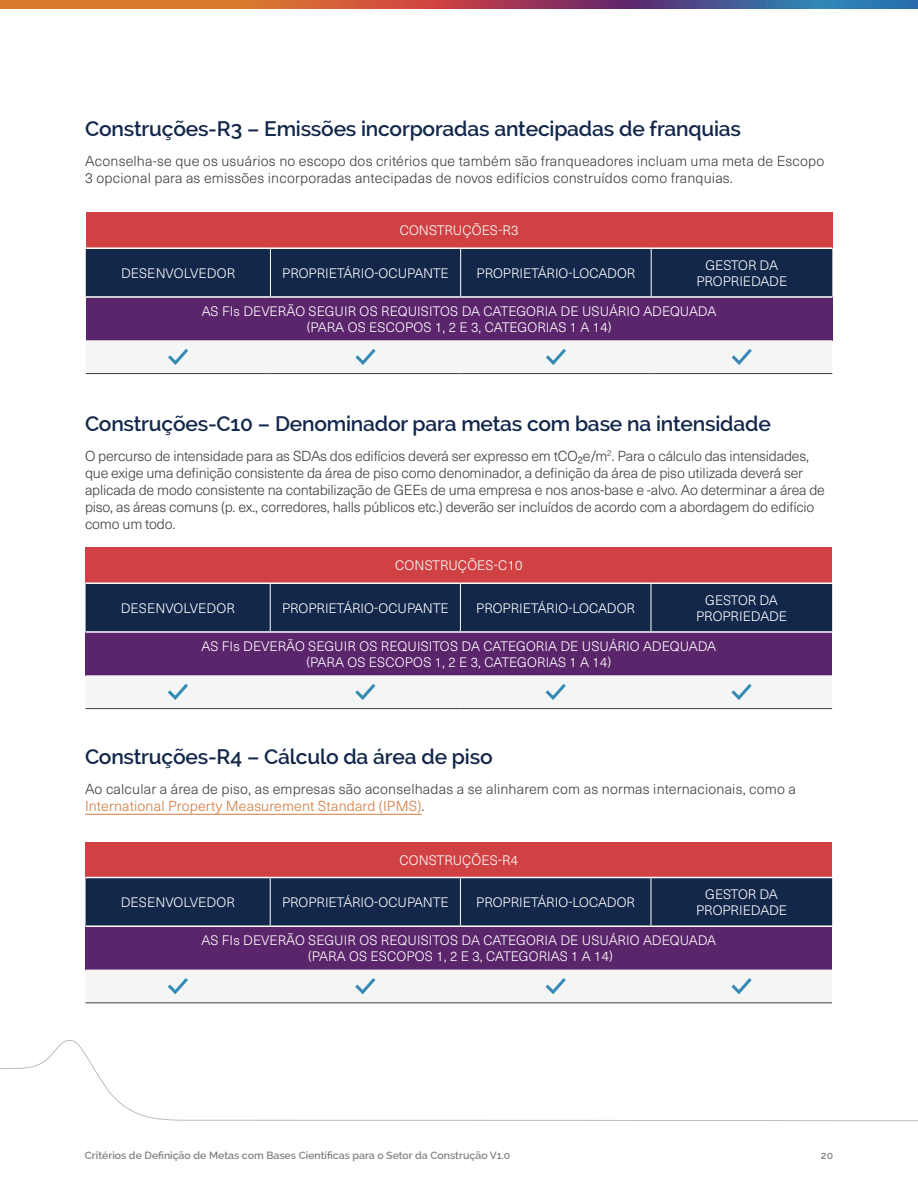
<style>
.page{position:relative;width:918px;height:1188px;background:#fff}
.page>*{position:absolute;margin:0;border:0;box-sizing:border-box;transform-origin:0 0}
.t1{font:600 21px "Raleway";letter-spacing:-.01em;color:#12274a}
.Bullet{font:300 14.25px/17.1px "Neue Haas Unica";letter-spacing:-.01em;color:#3e3e3f}
.Bullet-2{font:300 14.25px/17.1px "Neue Haas Unica";letter-spacing:.01em;color:#3e3e3f}
.Body{font:300 13.5px/16.2px "Neue Haas Unica";color:#fff;text-align:center}
.t2{font:600 10.5px "Raleway";color:#808285}
.s1{color:#d47a3d}
</style>
<div class="page">
<svg style="left:0;top:0;width:918px;height:9px;background:#985d5c"></svg>
<svg style="left:0;top:1040px;width:918px;height:82px"></svg>
<div style="left:86px;top:548px;width:746px;height:35px;background:#cf4143"></div>
<div style="left:86px;top:584px;width:746px;height:47px;background:#12274a"></div>
<div style="left:86px;top:632px;width:746px;height:43px;background:#5b256b"></div>
<hr style="left:460px;top:584px;width:1px;height:47px;background:#fff">
<hr style="left:651px;top:584px;width:1px;height:47px;background:#fff">
<hr style="left:270px;top:584px;width:1px;height:47px;background:#fff">
<hr style="left:86px;top:631px;width:184px;height:2px;background:#fff">
<hr style="left:270px;top:631px;width:190px;height:2px;background:#fff">
<hr style="left:460px;top:631px;width:191px;height:2px;background:#fff">
<hr style="left:651px;top:631px;width:181px;height:2px;background:#fff">
<hr style="left:86px;top:582px;width:184px;height:2px;background:#fff">
<hr style="left:270px;top:582px;width:190px;height:2px;background:#fff">
<hr style="left:460px;top:582px;width:191px;height:2px;background:#fff">
<hr style="left:651px;top:582px;width:181px;height:2px;background:#fff">
<svg style="left:86px;top:675px;width:746px;height:34px"></svg>
<div style="left:86px;top:842px;width:746px;height:36px;background:#cf4143"></div>
<div style="left:86px;top:878px;width:746px;height:48px;background:#12274a"></div>
<div style="left:86px;top:926px;width:746px;height:44px;background:#5b256b"></div>
<hr style="left:460px;top:878px;width:1px;height:48px;background:#fff">
<hr style="left:651px;top:878px;width:1px;height:48px;background:#fff">
<hr style="left:270px;top:878px;width:1px;height:48px;background:#fff">
<hr style="left:86px;top:926px;width:184px;height:1px;background:#fff">
<hr style="left:270px;top:926px;width:190px;height:1px;background:#fff">
<hr style="left:460px;top:926px;width:191px;height:1px;background:#fff">
<hr style="left:651px;top:926px;width:181px;height:1px;background:#fff">
<hr style="left:86px;top:877px;width:184px;height:1px;background:#fff">
<hr style="left:270px;top:877px;width:190px;height:1px;background:#fff">
<hr style="left:460px;top:877px;width:191px;height:1px;background:#fff">
<hr style="left:651px;top:877px;width:181px;height:1px;background:#fff">
<div style="left:86px;top:970px;width:746px;height:33px;background:#f4f5f5"></div>
<div style="left:86px;top:213px;width:746px;height:35px;background:#cf4143"></div>
<div style="left:86px;top:249px;width:746px;height:47px;background:#12274a"></div>
<div style="left:86px;top:297px;width:746px;height:43px;background:#5b256b"></div>
<hr style="left:460px;top:249px;width:1px;height:47px;background:#fff">
<hr style="left:651px;top:249px;width:1px;height:47px;background:#fff">
<hr style="left:270px;top:249px;width:1px;height:47px;background:#fff">
<hr style="left:86px;top:296px;width:184px;height:2px;background:#fff">
<hr style="left:270px;top:296px;width:191px;height:2px;background:#fff">
<hr style="left:461px;top:296px;width:190px;height:2px;background:#fff">
<hr style="left:651px;top:296px;width:181px;height:2px;background:#fff">
<hr style="left:86px;top:247px;width:184px;height:2px;background:#fff">
<hr style="left:270px;top:247px;width:191px;height:2px;background:#fff">
<hr style="left:461px;top:247px;width:190px;height:2px;background:#fff">
<hr style="left:651px;top:247px;width:181px;height:2px;background:#fff">
<svg style="left:86px;top:340px;width:746px;height:34px"></svg>
<hr style="left:85px;top:814px;width:337px;height:1px;background:#d47a3d">
<h3 class="t1" style="left:85px;top:116px;width:657px">Construções-R3 – Emissões incorporadas antecipadas de franquias</h3>
<p class="Bullet-2" style="left:85px;top:151px;width:741px">Aconselha-se que os usuários no escopo dos critérios que também são franqueadores incluam uma meta de Escopo<br>3 opcional para as emissões incorporadas antecipadas de novos edifícios construídos como franquias.</p>
<p class="Body" style="left:400px;top:222px;width:120px">CONSTRUÇÕES-R3</p>
<p class="Body" style="left:121px;top:264px;width:116px">DESENVOLVEDOR</p>
<p class="Body" style="left:282px;top:264px;width:168px">PROPRIETÁRIO-OCUPANTE</p>
<p class="Body" style="left:477px;top:264px;width:160px">PROPRIETÁRIO-LOCADOR</p>
<p class="Body" style="left:696px;top:256px;width:92px">GESTOR DA<br>PROPRIEDADE</p>
<p class="Body" style="left:202px;top:302px;width:516px">AS FIs DEVERÃO SEGUIR OS REQUISITOS DA CATEGORIA DE USUÁRIO ADEQUADA</p>
<p class="Body" style="left:307px;top:318px;width:306px">(PARA OS ESCOPOS 1, 2 E 3, CATEGORIAS 1 A 14)</p>
<h3 class="t1" style="left:85px;top:411px;width:687px">Construções-C10 – Denominador para metas com base na intensidade</h3>
<p class="Bullet" style="left:85px;top:446px;width:741px">O percurso de intensidade para as SDAs dos edifícios deverá ser expresso em tCO₂e/m<sup>2</sup>. Para o cálculo das intensidades, que exige uma definição consistente da área de piso como denominador, a definição da área de piso utilizada deverá ser aplicada de modo consistente na contabilização de GEEs de uma empresa e nos anos-base e -alvo. Ao determinar a área de piso, as áreas comuns (p. ex., corredores, halls públicos etc.) deverão ser incluídos de acordo com a abordagem do edifício como um todo.</p>
<p class="Body" style="left:395px;top:557px;width:129px">CONSTRUÇÕES-C10</p>
<p class="Body" style="left:121px;top:599px;width:116px">DESENVOLVEDOR</p>
<p class="Body" style="left:282px;top:599px;width:168px">PROPRIETÁRIO-OCUPANTE</p>
<p class="Body" style="left:476px;top:599px;width:160px">PROPRIETÁRIO-LOCADOR</p>
<p class="Body" style="left:696px;top:591px;width:92px">GESTOR DA<br>PROPRIEDADE</p>
<p class="Body" style="left:201px;top:637px;width:516px">AS FIs DEVERÃO SEGUIR OS REQUISITOS DA CATEGORIA DE USUÁRIO ADEQUADA</p>
<p class="Body" style="left:306px;top:653px;width:306px">(PARA OS ESCOPOS 1, 2 E 3, CATEGORIAS 1 A 14)</p>
<h3 class="t1" style="left:85px;top:745px;width:409px">Construções-R4 – Cálculo da área de piso</h3>
<p class="Bullet-2" style="left:85px;top:780px;width:712px">Ao calcular a área de piso, as empresas são aconselhadas a se alinharem com as normas internacionais, como a<br><span class="s1">International Property Measurement Standard (IPMS)</span>.</p>
<p class="Body" style="left:399px;top:851px;width:120px">CONSTRUÇÕES-R4</p>
<p class="Body" style="left:121px;top:893px;width:116px">DESENVOLVEDOR</p>
<p class="Body" style="left:282px;top:893px;width:168px">PROPRIETÁRIO-OCUPANTE</p>
<p class="Body" style="left:476px;top:893px;width:160px">PROPRIETÁRIO-LOCADOR</p>
<p class="Body" style="left:696px;top:885px;width:92px">GESTOR DA<br>PROPRIEDADE</p>
<p class="Body" style="left:201px;top:931px;width:516px">AS FIs DEVERÃO SEGUIR OS REQUISITOS DA CATEGORIA DE USUÁRIO ADEQUADA</p>
<p class="Body" style="left:308px;top:948px;width:306px">(PARA OS ESCOPOS 1, 2 E 3, CATEGORIAS 1 A 14)</p>
<p class="t2" style="left:85px;top:1150px;width:427px">Critérios de Definição de Metas com Bases Científicas para o Setor da Construção V1.0</p>
<p class="t2" style="left:821px;top:1150px;width:14px">20</p>
</div>
